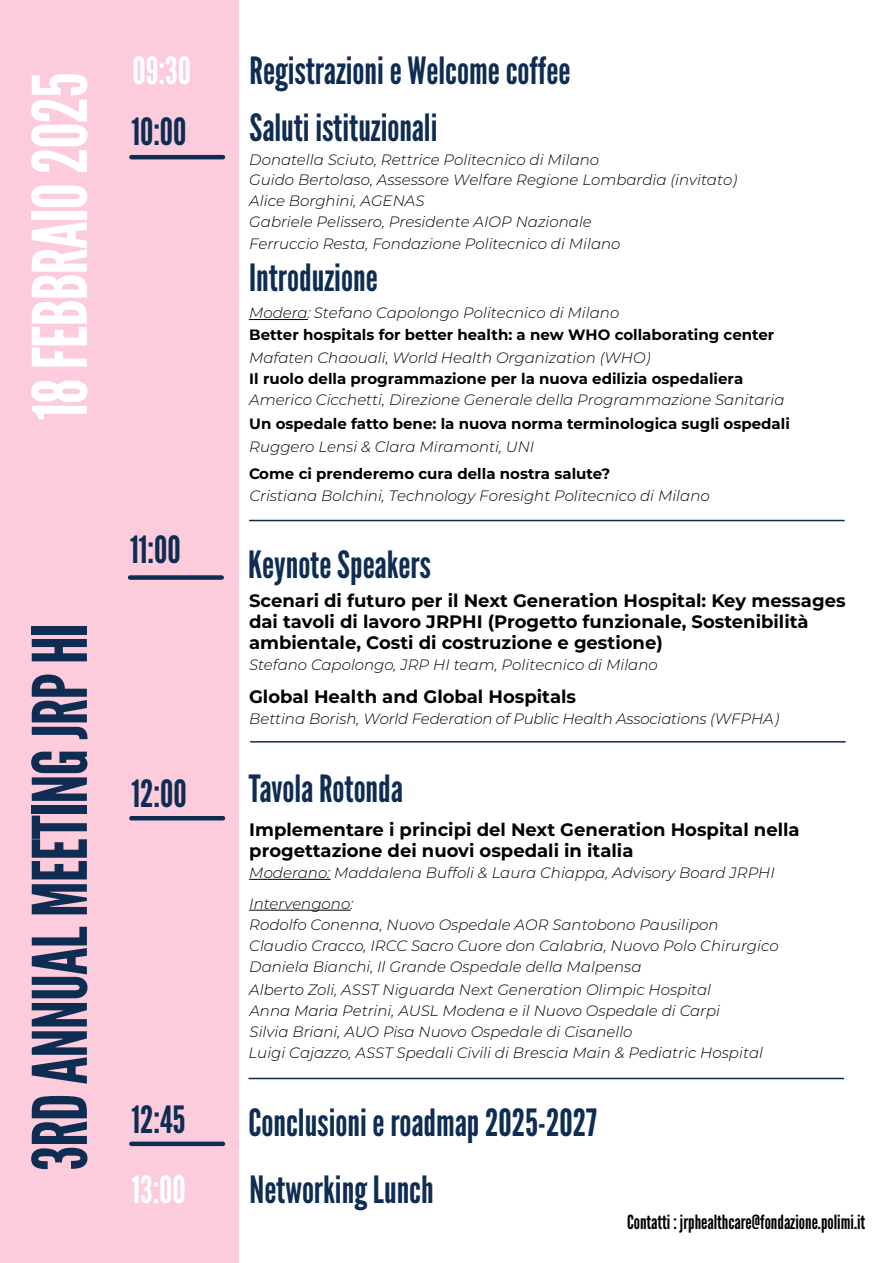
<style>
.page{position:relative;width:893px;height:1263px;background:#fff}
.page>*{position:absolute;margin:0;border:0;box-sizing:border-box;transform-origin:0 0}
.t1{font:450px "League Gothic";color:#000}
.t2{font:75px "League Gothic";letter-spacing:-.015em;color:#0f2c53}
.t3{font:75px "League Gothic";letter-spacing:-.015em;color:#fff}
.t4{font:37.5px "League Gothic";color:#0f2c53}
.t5{font:37.5px "League Gothic";color:#fff}
.t6{font:19.5px "League Gothic";color:#000}
.t7{font:700 18px/21px "Montserrat";color:#000}
.t8{font:italic 300 15px/21px "Montserrat";color:#000}
.t9{font:700 15px "Montserrat";color:#000}
</style>
<div class="page">
<div style="left:0;top:0;width:238px;height:1263px;background:#fcccdc"></div>
<hr style="left:131px;top:155px;width:92px;height:4px;background:#0f2c53">
<hr style="left:249px;top:520px;width:596px;height:1px;background:#0f2c53">
<hr style="left:250px;top:741px;width:596px;height:1px;background:#0f2c53">
<div style="left:130px;top:575px;width:92px;height:5px;background:#0f2c53"></div>
<div style="left:131px;top:1141px;width:92px;height:5px;background:#0f2c53"></div>
<hr style="left:249px;top:1078px;width:595px;height:1px;background:#0f2c53">
<hr style="left:131px;top:816px;width:92px;height:4px;background:#0f2c53">
<hr style="left:249px;top:879px;width:81px;height:1px;background:#000">
<hr style="left:249px;top:910px;width:101px;height:1px;background:#000">
<hr style="left:249px;top:319px;width:43px;height:1px;background:#000">
<svg style="left:292px;top:319px;width:16px;height:1px"></svg>
<h3 class="t5" style="left:132px;top:48px;width:60px">09:30</h3>
<h3 class="t4" style="left:250px;top:48px;width:323px">Registrazioni e Welcome coffee</h3>
<h2 class="t3" style="left:15px;top:420px;width:349px;rotate:-90deg">18 FEBBRAIO 2025</h2>
<h3 class="t4" style="left:250px;top:105px;width:189px">Saluti istituzionali</h3>
<h3 class="t4" style="left:131px;top:109px;width:57px">10:00</h3>
<p class="t8" style="left:249px;top:148px;width:489px">Donatella Sciuto, Rettrice Politecnico di Milano<br>Guido Bertolaso, Assessore Welfare Regione Lombardia (invitato)<br>Alice Borghini, AGENAS<br>Gabriele Pelissero, Presidente AIOP Nazionale<br>Ferruccio Resta, Fondazione Politecnico di Milano</p>
<h1 class="t1" style="left:-17px;top:609px;width:777px;rotate:-34deg">DRAFT</h1>
<h3 class="t4" style="left:249px;top:256px;width:130px">Introduzione</h3>
<p class="t8" style="left:249px;top:302px;width:372px">Modera: Stefano Capolongo Politecnico di Milano</p>
<p class="t9" style="left:249px;top:324px;width:527px">Better hospitals for better health: a new WHO collaborating center</p>
<p class="t8" style="left:249px;top:347px;width:403px">Mafaten Chaouali, World Health Organization (WHO)</p>
<p class="t9" style="left:249px;top:368px;width:495px">Il ruolo della programmazione per la nuova edilizia ospedaliera</p>
<p class="t8" style="left:249px;top:388px;width:537px">Americo Cicchetti, Direzione Generale della Programmazione Sanitaria</p>
<p class="t9" style="left:249px;top:413px;width:542px">Un ospedale fatto bene: la nuova norma terminologica sugli ospedali</p>
<p class="t8" style="left:249px;top:435px;width:287px">Ruggero Lensi &amp; Clara Miramonti, UNI</p>
<p class="t9" style="left:249px;top:463px;width:363px">Come ci prenderemo cura della nostra salute?</p>
<p class="t8" style="left:249px;top:485px;width:462px">Cristiana Bolchini, Technology Foresight Politecnico di Milano</p>
<h3 class="t4" style="left:130px;top:528px;width:52px">11:00</h3>
<h3 class="t4" style="left:248px;top:542px;width:184px">Keynote Speakers</h3>
<p class="t7" style="left:249px;top:590px;width:598px">Scenari di futuro per il Next Generation Hospital: Key messages dai tavoli di lavoro JRPHI (Progetto funzionale, Sostenibilità ambientale, Costi di costruzione e gestione)</p>
<p class="t8" style="left:249px;top:654px;width:410px">Stefano Capolongo, JRP HI team, Politecnico di Milano</p>
<p class="t7" style="left:249px;top:685px;width:329px">Global Health and Global Hospitals</p>
<p class="t8" style="left:249px;top:708px;width:532px">Bettina Borish, World Federation of Public Health Associations (WFPHA)</p>
<h2 class="t2" style="left:15px;top:1171px;width:549px;rotate:-90deg">3RD ANNUAL MEETING JRP HI</h2>
<h3 class="t4" style="left:131px;top:771px;width:57px">12:00</h3>
<h3 class="t4" style="left:249px;top:766px;width:156px">Tavola Rotonda</h3>
<p class="t7" style="left:249px;top:818px;width:552px">Implementare i principi del Next Generation Hospital nella progettazione dei nuovi ospedali in italia</p>
<p class="t8" style="left:249px;top:857px;width:527px;line-height:30.8px">Moderano: Maddalena Buffoli &amp; Laura Chiappa, Advisory Board JRPHI<br>Intervengono:</p>
<p class="t8" style="left:249px;top:913px;width:531px">Rodolfo Conenna, Nuovo Ospedale AOR Santobono Pausilipon<br>Claudio Cracco, IRCC Sacro Cuore don Calabria, Nuovo Polo Chirurgico<br>Daniela Bianchi, Il Grande Ospedale della Malpensa</p>
<p class="t8" style="left:249px;top:979px;width:472px">Alberto Zoli, ASST Niguarda Next Generation Olimpic Hospital<br>Anna Maria Petrini, AUSL Modena e il Nuovo Ospedale di Carpi<br>Silvia Briani, AUO Pisa Nuovo Ospedale di Cisanello</p>
<p class="t8" style="left:249px;top:1042px;width:516px">Luigi Cajazzo, ASST Spedali Civili di Brescia Main &amp; Pediatric Hospital</p>
<h3 class="t4" style="left:131px;top:1097px;width:56px">12:45</h3>
<h3 class="t4" style="left:249px;top:1100px;width:350px">Conclusioni e roadmap 2025-2027</h3>
<h3 class="t5" style="left:131px;top:1167px;width:56px">13:00</h3>
<h3 class="t4" style="left:250px;top:1167px;width:186px">Networking Lunch</h3>
<h3 class="t6" style="left:627px;top:1210px;width:240px">Contatti : jrphealthcare@fondazione.polimi.it</h3>
</div>
